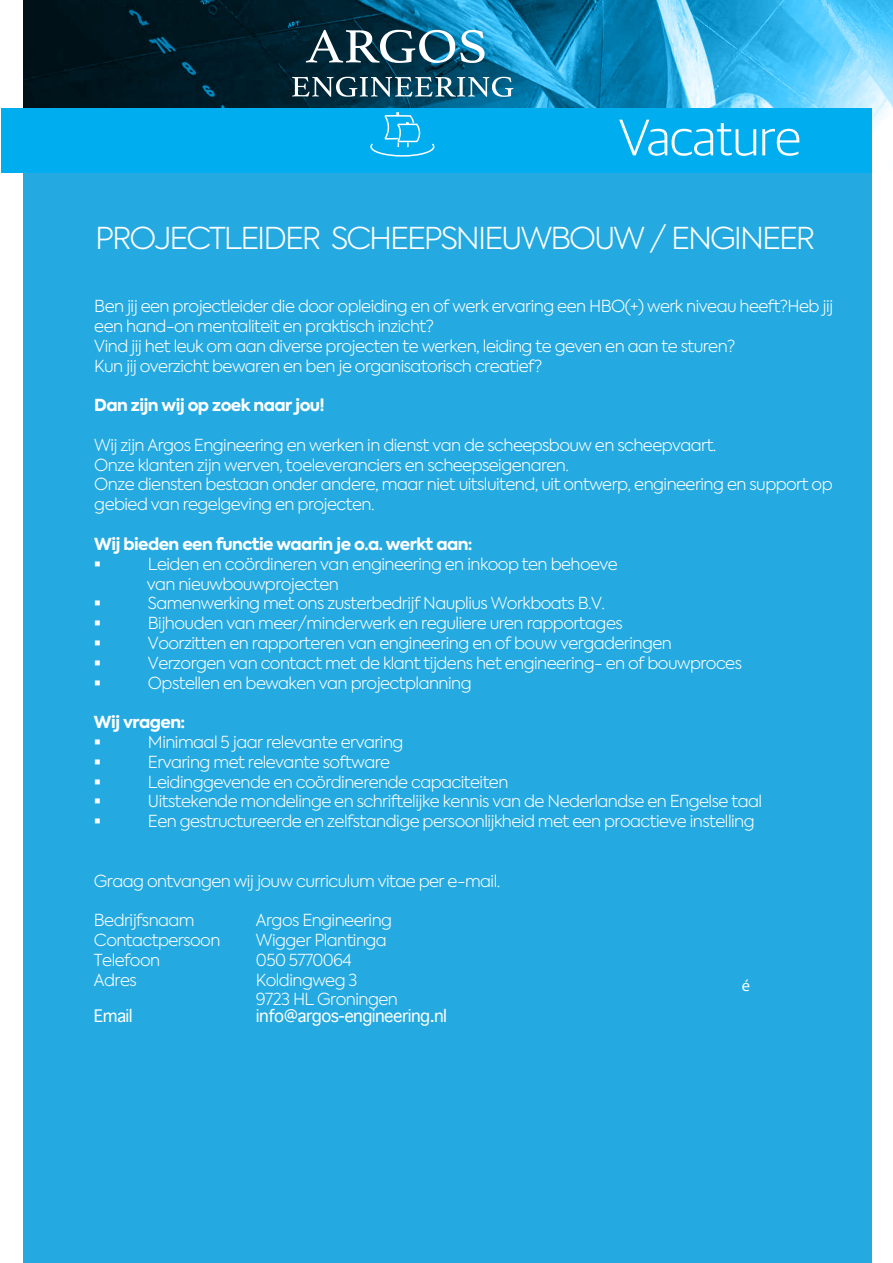
<style>
.page{position:relative;width:893px;height:1263px;background:#fff}
.page>*{position:absolute;margin:0;border:0;box-sizing:border-box;transform-origin:0 0}
.t1{font:200 53.25px "Apple SD Gothic Neo";letter-spacing:-.035em;color:#fff;scale:1.04 1}
.t2{font:300 30px "Axiforma";letter-spacing:-.06em;color:#fff;scale:1.04 1}
.t3{font:300 16.5px/19.8px "Axiforma";letter-spacing:-.035em;color:#fff}
.t4{font:800 16.5px "Axiforma";letter-spacing:-.035em;color:#fff}
.t5{font:16.5px "Geneva";letter-spacing:-.035em;color:#fff}
.t6{font:16.5px "Wingdings";color:#fff}
.t7{font:16.5px "Myriad Pro";color:#fff}
</style>
<div class="page">
<div style="left:23px;top:0;width:848px;height:1263px;background:#24aae1"></div>
<svg style="left:23px;top:0;width:870px;height:170px;background:#236c8b"></svg>
<div style="left:1px;top:108px;width:870px;height:64px;background:#00aeef"></div>
<svg style="left:370px;top:112px;width:65px;height:45px"></svg>
<svg style="left:306px;top:30px;width:179px;height:33px;background:#4d7586"></svg>
<svg style="left:292px;top:77px;width:221px;height:20px;background:#4b7789"></svg>
<h1 class="t1" style="left:618px;top:110px;width:178px">Vacature</h1>
<h2 class="t2" style="left:95px;top:219px;width:694px">PROJECTLEIDER SCHEEPSNIEUWBOUW / ENGINEER</h2>
<p class="t3" style="left:94px;top:296px;width:740px">Ben jij een projectleider die door opleiding en of werk ervaring een HBO(+) werk niveau heeft?Heb jij een hand-on mentaliteit en praktisch inzicht?<br>Vind jij het leuk om aan diverse projecten te werken, leiding te geven en aan te sturen?<br>Kun jij overzicht bewaren en ben je organisatorisch creatief?</p>
<p class="t4" style="left:94px;top:394px;width:232px">Dan zijn wij op zoek naar jou!</p>
<p class="t3" style="left:94px;top:435px;width:740px">Wij zijn Argos Engineering en werken in dienst van de scheepsbouw en scheepvaart.<br>Onze klanten zijn werven, toeleveranciers en scheepseigenaren.<br>Onze diensten bestaan onder andere, maar niet uitsluitend, uit ontwerp, engineering en support op gebied van regelgeving en projecten.</p>
<p class="t4" style="left:94px;top:532px;width:380px">Wij bieden een functie waarin je o.a. werkt aan:</p>
<p class="t6" style="left:94px;top:555px;width:9px">▪</p>
<p class="t3" style="left:147px;top:554px;width:473px">Leiden en coördineren van engineering en inkoop ten behoeve van nieuwbouwprojecten</p>
<p class="t6" style="left:94px;top:594px;width:9px">▪</p>
<p class="t3" style="left:148px;top:593px;width:459px">Samenwerking met ons zusterbedrijf Nauplius Workboats B.V.</p>
<p class="t6" style="left:94px;top:614px;width:9px">▪</p>
<p class="t3" style="left:148px;top:613px;width:476px">Bijhouden van meer/minderwerk en reguliere uren rapportages</p>
<p class="t6" style="left:94px;top:634px;width:9px">▪</p>
<p class="t3" style="left:148px;top:633px;width:525px">Voorzitten en rapporteren van engineering en of bouw vergaderingen</p>
<p class="t6" style="left:94px;top:654px;width:9px">▪</p>
<p class="t3" style="left:148px;top:653px;width:595px">Verzorgen van contact met de klant tijdens het engineering- en of bouwproces</p>
<p class="t6" style="left:94px;top:674px;width:9px">▪</p>
<p class="t3" style="left:148px;top:673px;width:325px">Opstellen en bewaken van projectplanning</p>
<p class="t4" style="left:94px;top:711px;width:93px">Wij vragen:</p>
<p class="t6" style="left:94px;top:733px;width:9px">▪</p>
<p class="t3" style="left:148px;top:732px;width:257px">Minimaal 5 jaar relevante ervaring</p>
<p class="t6" style="left:94px;top:753px;width:9px">▪</p>
<p class="t3" style="left:148px;top:752px;width:244px">Ervaring met relevante software</p>
<p class="t6" style="left:94px;top:773px;width:9px">▪</p>
<p class="t3" style="left:148px;top:772px;width:362px">Leidinggevende en coördinerende capaciteiten</p>
<p class="t6" style="left:94px;top:792px;width:9px">▪</p>
<p class="t3" style="left:148px;top:791px;width:616px">Uitstekende mondelinge en schriftelijke kennis van de Nederlandse en Engelse taal</p>
<p class="t6" style="left:94px;top:812px;width:9px">▪</p>
<p class="t3" style="left:148px;top:811px;width:608px">Een gestructureerde en zelfstandige persoonlijkheid met een proactieve instelling</p>
<p class="t3" style="left:94px;top:871px;width:408px">Graag ontvangen wij jouw curriculum vitae per e-mail.</p>
<p class="t3" style="left:94px;top:910px;width:102px">Bedrijfsnaam</p>
<p class="t3" style="left:256px;top:910px;width:138px">Argos Engineering</p>
<p class="t3" style="left:94px;top:930px;width:128px">Contactpersoon</p>
<p class="t3" style="left:256px;top:930px;width:132px">Wigger Plantinga</p>
<p class="t3" style="left:94px;top:950px;width:68px">Telefoon</p>
<p class="t3" style="left:256px;top:950px;width:97px">050 5770064</p>
<p class="t3" style="left:94px;top:970px;width:44px">Adres</p>
<p class="t3" style="left:256px;top:970px;width:143px">Koldingweg 3<br>9723 HL Groningen</p>
<p class="t5" style="left:94px;top:1006px;width:40px">Email</p>
<p class="t5" style="left:256px;top:1006px;width:193px">info@argos-engineering.nl</p>
<p class="t7" style="left:742px;top:975px;width:10px">é</p>
</div>
